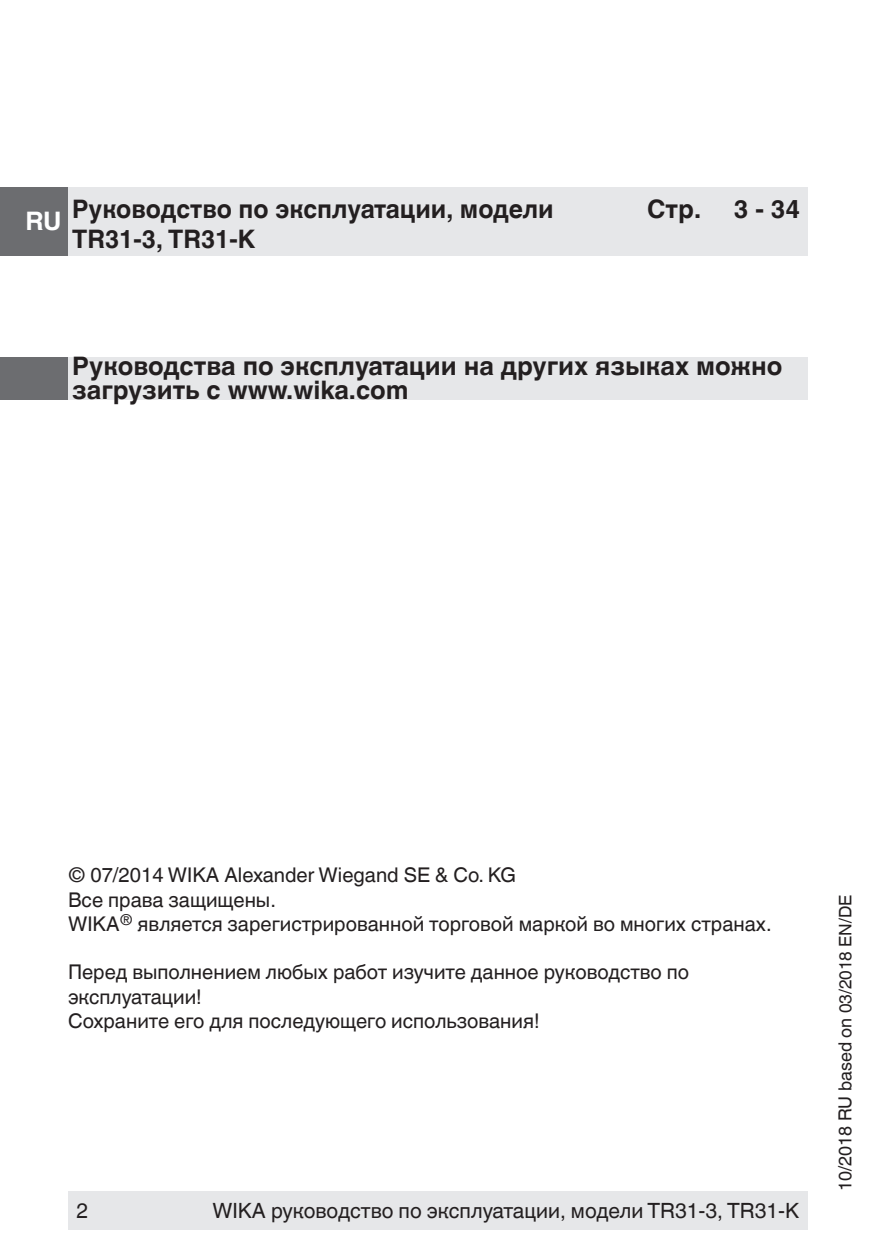
<style>
.page{position:relative;width:893px;height:1259px;background:#fff}
.page>*{position:absolute;margin:0;border:0;box-sizing:border-box;transform-origin:0 0}
.t1{font:700 25.5px/30px "Helvetica World";color:#231f20}
.t2{font:700 25.5px "Helvetica World";color:#fff}
.t3{font:21px "Helvetica World";color:#231f20}
.t4{font:20.4px/24.3px "Helvetica World";color:#231f20}
.t5{font:18px "Helvetica World";color:#231f20}
.s1{font-size:17.4px}
</style>
<div class="page">
<div style="left:68px;top:1191px;width:740px;height:38px;background:#e6e7e9"></div>
<div style="left:68px;top:187px;width:740px;height:68px;background:#e6e7e9"></div>
<div style="left:0;top:187px;width:68px;height:68px;background:#6c6d70"></div>
<div style="left:68px;top:357px;width:740px;height:43px;background:#e6e7e9"></div>
<div style="left:0;top:357px;width:68px;height:43px;background:#6c6d70"></div>
<p class="t2" style="left:25px;top:207px;width:38px">RU</p>
<p class="t1" style="left:72px;top:194px;width:483px">Руководство по эксплуатации, модели<br>TR31-3, TR31-K</p>
<p class="t1" style="left:647px;top:194px;width:55px">Стр.</p>
<p class="t1" style="left:734px;top:194px;width:68px">3 - 34</p>
<p class="t1" style="left:72px;top:354px;width:712px;line-height:24px">Руководства по эксплуатации на других языках можно загрузить с www.wika.com</p>
<p class="t4" style="left:68px;top:863px;width:705px">© 07/2014 WIKA Alexander Wiegand SE &amp; Co. KG<br>Все права защищены.<br>WIKA<sup>®</sup> является зарегистрированной торговой маркой во многих странах.</p>
<p class="t4" style="left:68px;top:960px;width:623px">Перед выполнением любых работ изучите данное руководство по эксплуатации!<br>Сохраните его для последующего использования!</p>
<p class="t3" style="left:77px;top:1198px;width:13px">2</p>
<p class="t3" style="left:212px;top:1198px;width:589px">WIKA руководство по эксплуатации, модели TR31-3, TR31-K</p>
<p class="t5" style="left:835px;top:1191px;width:298px;rotate:-90deg">10/2018 RU based on <span class="s1">03/2018 EN/DE</span></p>
</div>
